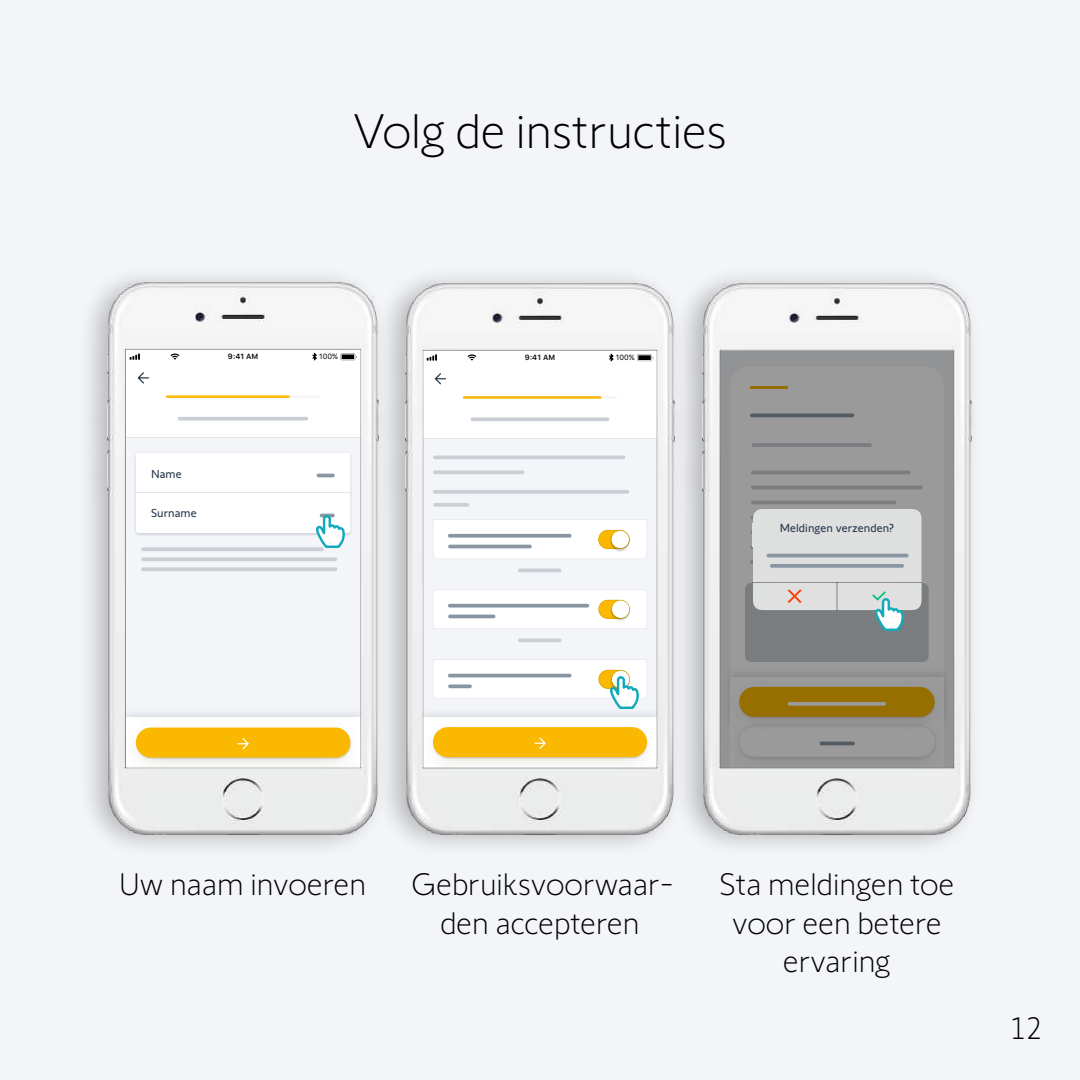
<style>
.page{position:relative;width:1080px;height:1080px;background:#f3f5f8}
.page>*{position:absolute;margin:0;border:0;box-sizing:border-box;transform-origin:0 0}
.t1{font:300 50px "Somfy Sans";color:#000}
.t2{font:300 32px/38.4px "Somfy Sans";color:#000;text-align:center}
.t3{font:15.9px "Somfy Sans";color:#27384e}
.t4{font:12px "Somfy Sans";color:#27384e}
.t5{font:8.8px "Somfy Sans";color:#27384e}
.t6{font:600 7.5px "SF Pro Text";color:#030303}
.t7{font:7.5px "SF Pro Text";color:#030303}
</style>
<div class="page">
<div style="left:670px;top:265px;width:314px;height:595px;background:#000;opacity:.25"></div>
<img style="left:702px;top:284px;width:270px;height:550px">
<div style="left:75px;top:264px;width:315px;height:596px;background:#000;opacity:.25"></div>
<img style="left:108px;top:283px;width:265px;height:551px">
<svg style="left:340px;top:353px;width:17px;height:7px"></svg>
<svg style="left:312px;top:352px;width:5px;height:9px"></svg>
<svg style="left:130px;top:354px;width:10px;height:6px"></svg>
<svg style="left:170px;top:354px;width:9px;height:6px"></svg>
<div style="left:373px;top:265px;width:314px;height:595px;background:#000;opacity:.25"></div>
<img style="left:405px;top:284px;width:270px;height:550px">
<svg style="left:637px;top:354px;width:17px;height:7px"></svg>
<svg style="left:608px;top:353px;width:6px;height:9px"></svg>
<svg style="left:427px;top:354px;width:10px;height:7px"></svg>
<svg style="left:467px;top:354px;width:9px;height:7px"></svg>
<svg style="left:136px;top:453px;width:214px;height:95px"></svg>
<svg style="left:433px;top:659px;width:214px;height:50px"></svg>
<svg style="left:870px;top:589px;width:34px;height:42px"></svg>
<div style="left:151px;top:468px;width:72px;height:10px;background:#fff"></div>
<div style="left:151px;top:508px;width:72px;height:9px;background:#fff"></div>
<div style="left:752px;top:523px;width:170px;height:24px;background:#dedfdf"></div>
<h1 class="t1" style="left:353px;top:94px;width:375px">Volg de instructies</h1>
<p class="t6" style="left:228px;top:351px;width:32px">9 41 AM</p>
<p class="t7" style="left:319px;top:351px;width:20px">100%</p>
<p class="t6" style="left:525px;top:352px;width:32px">9 41 AM</p>
<p class="t7" style="left:616px;top:352px;width:20px">100%</p>
<p class="t4" style="left:151px;top:465px;width:32px">Name</p>
<p class="t4" style="left:151px;top:504px;width:47px">Surname</p>
<p class="t5" style="left:151px;top:467px;width:24px">Name</p>
<p class="t5" style="left:151px;top:507px;width:35px">Surname</p>
<p class="t4" style="left:780px;top:519px;width:116px">Meldingen verzenden?</p>
<p class="t3" style="left:772px;top:520px;width:133px">Send notifications ?</p>
<p class="t2" style="left:119px;top:862px;width:249px">Uw naam invoeren</p>
<p class="t2" style="left:412px;top:862px;width:264px">Gebruiksvoorwaar&shy;den accepteren</p>
<p class="t2" style="left:720px;top:862px;width:236px">Sta meldingen toe voor een betere ervaring</p>
<p class="t2" style="left:1010px;top:1006px;width:33px">12</p>
</div>
